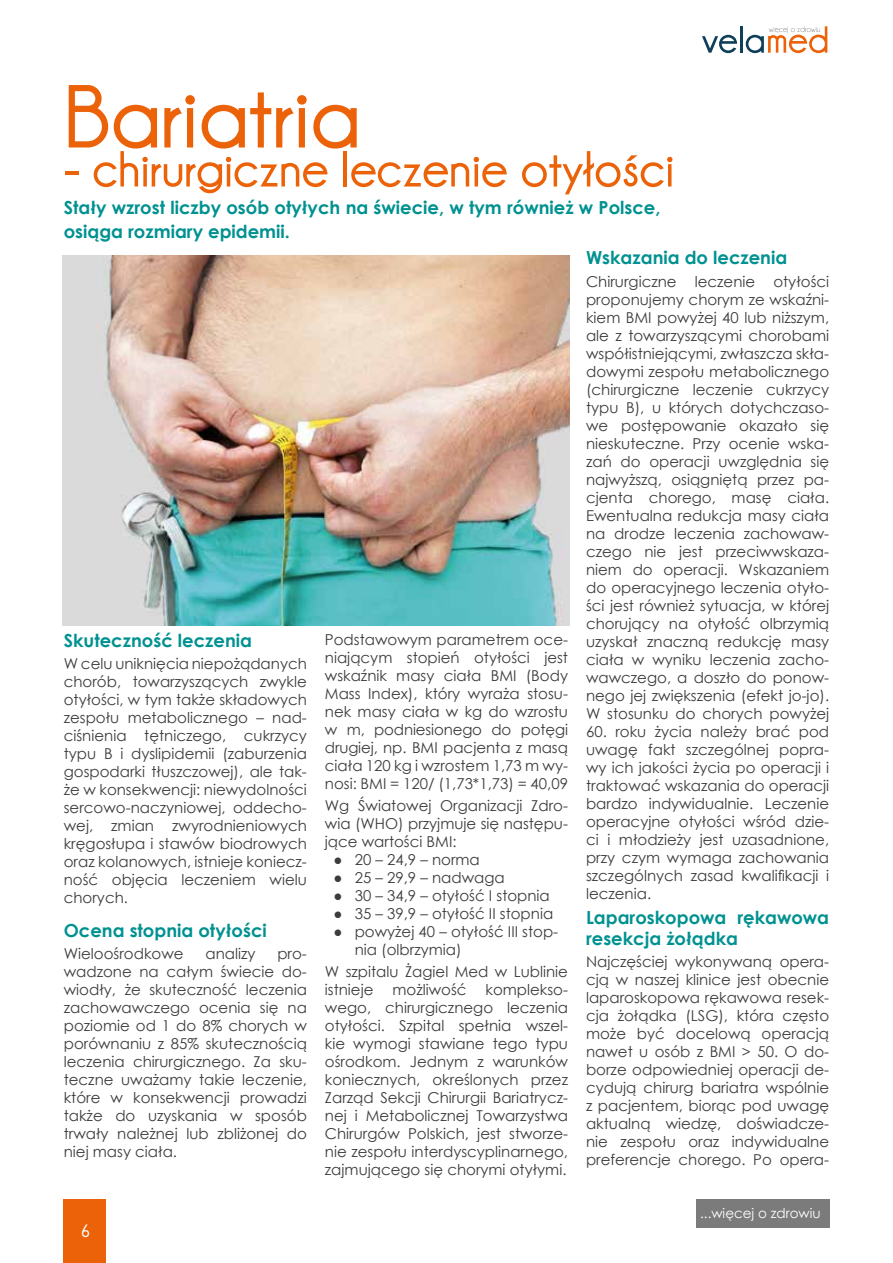
<style>
.page{position:relative;width:893px;height:1263px;background:#fff}
.page>*{position:absolute;margin:0;border:0;box-sizing:border-box;transform-origin:0 0}
.t1{font:700 90px "Champagne&Limousines";color:#eb6209}
.t2{font:700 51px "Champagne&Limousines";color:#eb6209}
.t3{font:700 18px/24px "Century Gothic";color:#009191}
.t4{font:700 18px "Champagne&Limousines";color:#fff}
.t5{font:15px/18px "Century Gothic";color:#3c3c3b;text-align:justify}
.t6{font:13.5px "Century Gothic";color:#fff}
</style>
<div class="page">
<svg style="left:702px;top:35px;width:35px;height:18px"></svg>
<hr style="left:740px;top:27px;width:2px;height:26px;background:#0f3f59">
<svg style="left:746px;top:26px;width:81px;height:27px"></svg>
<div style="left:63px;top:1199px;width:43px;height:64px;background:#eb6209"></div>
<div style="left:696px;top:1199px;width:133px;height:28px;background:#7c7b7b"></div>
<img style="left:62px;top:255px;width:507px;height:370px">
<h1 class="t1" style="left:64px;top:67px;width:298px">Bariatria</h1>
<h2 class="t2" style="left:64px;top:141px;width:612px">- chirurgiczne leczenie otyłości</h2>
<p class="t3" style="left:64px;top:194px;width:598px">Stały wzrost liczby osób otyłych na świecie, w tym również w Polsce, osiąga rozmiary epidemii.</p>
<p class="t3" style="left:64px;top:628px;width:190px">Skuteczność leczenia</p>
<p class="t5" style="left:64px;top:655px;width:245px">W celu uniknięcia niepożądanych chorób, towarzyszących zwykle otyłości, w tym także składowych zespołu metabolicznego – nad&shy;ciśnienia tętniczego, cukrzycy typu B i dyslipidemii (zaburzenia gospodarki tłuszczowej), ale tak&shy;że w konsekwencji: niewydolności sercowo-naczyniowej, oddecho&shy;wej, zmian zwyrodnieniowych kręgosłupa i stawów biodrowych oraz kolanowych, istnieje koniecz&shy;ność objęcia leczeniem wielu chorych.</p>
<p class="t3" style="left:64px;top:918px;width:205px">Ocena stopnia otyłości</p>
<p class="t5" style="left:64px;top:945px;width:121px">Wieloośrodkowe</p>
<p class="t5" style="left:205px;top:945px;width:52px">analizy</p>
<p class="t5" style="left:64px;top:945px;width:245px;text-indent:214px">pro&shy;wadzone na całym świecie do&shy;wiodły, że skuteczność leczenia zachowawczego ocenia się na poziomie od 1 do 8% chorych w porównaniu z 85% skutecznością leczenia chirurgicznego. Za sku&shy;teczne uważamy takie leczenie, które w konsekwencji prowadzi także do uzyskania w sposób trwały należnej lub zbliżonej do niej masy ciała.</p>
<p class="t5" style="left:325px;top:630px;width:245px">Podstawowym parametrem oce&shy;niającym stopień otyłości jest wskaźnik masy ciała BMI (Body Mass Index), który wyraża stosu&shy;nek masy ciała w kg do wzrostu w m, podniesionego do potęgi drugiej, np. BMI pacjenta z masą ciała 120 kg i wzrostem 1,73 m wy&shy;nosi: BMI = 120/ (1,73*1,73) = 40,09</p>
<p class="t5" style="left:325px;top:796px;width:245px">Wg Światowej Organizacji Zdro&shy;wia (WHO) przyjmuje się następu&shy;jące wartości BMI:</p>
<p class="t5" style="left:333px;top:850px;width:148px">● 20 – 24,9 – norma</p>
<p class="t5" style="left:333px;top:868px;width:173px">● 25 – 29,9 – nadwaga</p>
<p class="t5" style="left:333px;top:886px;width:218px">● 30 – 34,9 – otyłość I stopnia</p>
<p class="t5" style="left:333px;top:904px;width:221px">● 35 – 39,9 – otyłość II stopnia</p>
<p class="t5" style="left:355px;top:922px;width:205px;text-indent:-21px">● powyżej 40 – otyłość III stop&shy;nia (olbrzymia)</p>
<p class="t5" style="left:325px;top:963px;width:245px">W szpitalu Żagiel Med w Lublinie istnieje</p>
<p class="t5" style="left:392px;top:981px;width:76px">możliwość</p>
<p class="t5" style="left:325px;top:981px;width:245px;text-indent:161px">komplekso&shy;wego, chirurgicznego leczenia otyłości. Szpital spełnia wszel&shy;kie wymogi stawiane tego typu ośrodkom. Jednym z warunków koniecznych, określonych przez Zarząd Sekcji Chirurgii Bariatrycz&shy;nej i Metabolicznej Towarzystwa Chirurgów Polskich, jest stworze&shy;nie zespołu interdyscyplinarnego, zajmującego się chorymi otyłymi.</p>
<p class="t4" style="left:81px;top:1221px;width:11px">6</p>
<p class="t3" style="left:586px;top:245px;width:203px">Wskazania do leczenia</p>
<p class="t5" style="left:586px;top:272px;width:245px">Chirurgiczne leczenie otyłości proponujemy chorym ze wskaźni&shy;kiem BMI powyżej 40 lub niższym, ale z towarzyszącymi chorobami współistniejącymi, zwłaszcza skła&shy;dowymi zespołu metabolicznego (chirurgiczne leczenie cukrzycy typu B), u których dotychczaso&shy;we postępowanie okazało się nieskuteczne. Przy ocenie wska&shy;zań do operacji uwzględnia się najwyższą, osiągniętą przez pa&shy;cjenta chorego, masę ciała.<br>Ewentualna redukcja masy ciała na drodze leczenia zachowaw&shy;czego nie jest przeciwwskaza&shy;niem do operacji. Wskazaniem do operacyjnego leczenia otyło&shy;ści jest również sytuacja, w której chorujący na otyłość olbrzymią uzyskał znaczną redukcję masy ciała w wyniku leczenia zacho&shy;wawczego, a doszło do ponow&shy;nego jej zwiększenia (efekt jo-jo).<br>W stosunku do chorych powyżej</p>
<p class="t5" style="left:586px;top:722px;width:245px">60. roku życia należy brać pod uwagę fakt szczególnej popra&shy;wy ich jakości życia po operacji i traktować wskazania do operacji bardzo indywidualnie. Leczenie operacyjne otyłości wśród dzie&shy;ci i młodzieży jest uzasadnione, przy czym wymaga zachowania szczególnych zasad kwalifikacji i leczenia.</p>
<p class="t3" style="left:586px;top:906px;width:245px;line-height:21px">Laparoskopowa rękawowa resekcja żołądka</p>
<p class="t5" style="left:586px;top:952px;width:245px">Najczęściej wykonywaną opera&shy;cją w naszej klinice jest obecnie laparoskopowa rękawowa resek&shy;cja żołądka (LSG), która często może być docelową operacją nawet u osób z BMI &gt; 50. O do&shy;borze odpowiedniej operacji de&shy;cydują chirurg bariatra wspólnie z pacjentem, biorąc pod uwagę aktualną wiedzę, doświadcze&shy;nie zespołu oraz indywidualne preferencje chorego. Po opera-</p>
<p class="t6" style="left:700px;top:1204px;width:122px">...więcej o zdrowiu</p>
</div>
